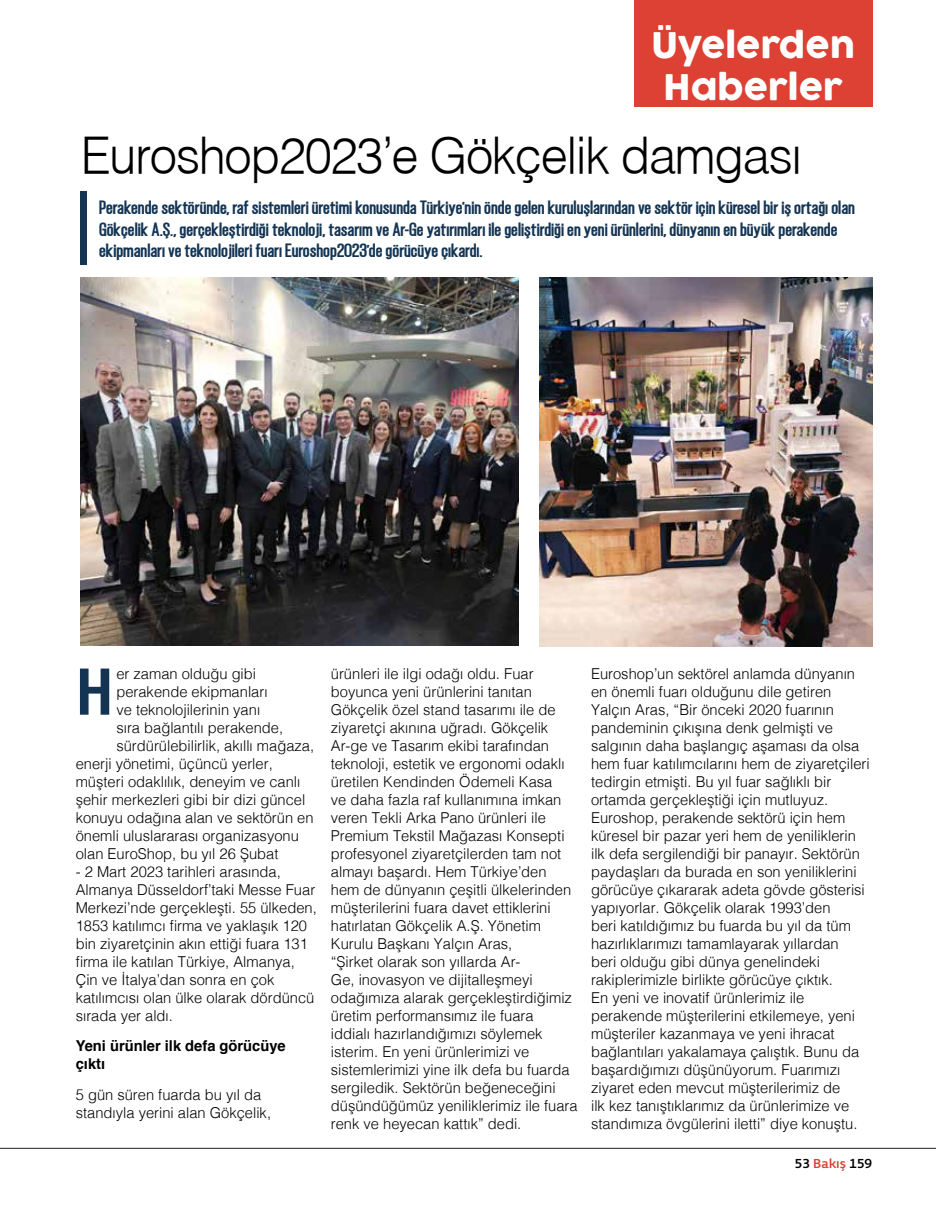
<style>
.page{position:relative;width:936px;height:1212px;background:#fff}
.page>*{position:absolute;margin:0;border:0;box-sizing:border-box;transform-origin:0 0}
.t1{font:61.5px "Helvetica Cond T Bold";color:#133453}
.t2{font:49.5px "Helvetica T Light";letter-spacing:-.03em;color:#000}
.t3{font:34.5px/42px "COCOGOOSE";color:#fff;text-align:center}
.t4{font:800 18px/21.6px "Gatty";color:#133453;scale:1.12 1}
.t5{font:300 15px/18px "Helvetica";color:#000}
.t6{font:700 15px/18px "Helvetica";color:#000}
.t7{font:13.5px "Priva Three Pro";color:#000}
.s1{color:#dc4134}
</style>
<div class="page">
<div style="left:634px;top:0;width:238px;height:106px;background:#dc4134"></div>
<hr style="left:0;top:1148px;width:935px;height:1px;background:#231f20">
<div style="left:81px;top:191px;width:6px;height:74px;background:#133453"></div>
<img style="left:81px;top:277px;width:437px;height:368px">
<img style="left:539px;top:277px;width:333px;height:370px">
<h3 class="t3" style="left:651px;top:25px;width:205px">Üyelerden<br>Haberler</h3>
<h2 class="t2" style="left:81px;top:124px;width:723px">Euroshop2023’e Gökçelik damgası</h2>
<p class="t4" style="left:99px;top:196px;width:676px">Perakende sektöründe, raf sistemleri üretimi konusunda Türkiye’nin önde gelen kuruluşlarından ve sektör için küresel bir iş ortağı olan<br>Gökçelik A.Ş., gerçekleştirdiği teknoloji, tasarım ve Ar-Ge yatırımları ile geliştirdiği en yeni ürünlerini, dünyanın en büyük perakende ekipmanları ve teknolojileri fuarı Euroshop2023’de görücüye çıkardı.</p>
<p class="t5" style="left:116px;top:663px;width:141px">er zaman olduğu gibi</p>
<p class="t5" style="left:116px;top:681px;width:153px">perakende ekipmanları</p>
<p class="t5" style="left:116px;top:699px;width:145px">ve teknolojilerinin yanı</p>
<p class="t5" style="left:116px;top:717px;width:168px">sıra bağlantılı perakende,</p>
<p class="t5" style="left:116px;top:735px;width:199px">sürdürülebilirlik, akıllı mağaza,</p>
<p class="t5" style="left:76px;top:753px;width:198px">enerji yönetimi, üçüncü yerler,</p>
<p class="t5" style="left:76px;top:771px;width:226px">müşteri odaklılık, deneyim ve canlı</p>
<p class="t5" style="left:76px;top:789px;width:231px">şehir merkezleri gibi bir dizi güncel</p>
<p class="t5" style="left:76px;top:807px;width:239px">konuyu odağına alan ve sektörün en</p>
<p class="t5" style="left:76px;top:825px;width:225px">önemli uluslararası organizasyonu</p>
<p class="t5" style="left:76px;top:843px;width:204px">olan EuroShop, bu yıl 26 Şubat</p>
<p class="t5" style="left:76px;top:861px;width:242px">- 2 Mart 2023 tarihleri arasında, Almanya Düsseldorf’taki Messe Fuar Merkezi’nde gerçekleşti. 55 ülkeden, 1853 katılımcı firma ve yaklaşık 120 bin ziyaretçinin akın ettiği fuara 131 firma ile katılan Türkiye, Almanya, Çin ve İtalya’dan sonra en çok katılımcısı olan ülke olarak dördüncü sırada yer aldı.</p>
<p class="t6" style="left:76px;top:1037px;width:211px">Yeni ürünler ilk defa görücüye çıktı</p>
<p class="t5" style="left:76px;top:1085px;width:197px">5 gün süren fuarda bu yıl da standıyla yerini alan Gökçelik,</p>
<h1 class="t1" style="left:76px;top:655px;width:39px">H</h1>
<p class="t5" style="left:331px;top:663px;width:248px">ürünleri ile ilgi odağı oldu. Fuar boyunca yeni ürünlerini tanıtan Gökçelik özel stand tasarımı ile de ziyaretçi akınına uğradı. Gökçelik Ar-ge ve Tasarım ekibi tarafından teknoloji, estetik ve ergonomi odaklı üretilen Kendinden Ödemeli Kasa<br>ve daha fazla raf kullanımına imkan veren Tekli Arka Pano ürünleri ile Premium Tekstil Mağazası Konsepti profesyonel ziyaretçilerden tam not almayı başardı. Hem Türkiye’den hem de dünyanın çeşitli ülkelerinden müşterilerini fuara davet ettiklerini hatırlatan Gökçelik A.Ş. Yönetim Kurulu Başkanı Yalçın Aras,<br>“Şirket olarak son yıllarda Ar-<br>Ge, inovasyon ve dijitalleşmeyi odağımıza alarak gerçekleştirdiğimiz üretim performansımız ile fuara<br>iddialı hazırlandığımızı söylemek isterim. En yeni ürünlerimizi ve sistemlerimizi yine ilk defa bu fuarda sergiledik. Sektörün beğeneceğini düşündüğümüz yeniliklerimiz ile fuara renk ve heyecan kattık” dedi.</p>
<p class="t5" style="left:591px;top:663px;width:280px">Euroshop’un sektörel anlamda dünyanın en önemli fuarı olduğunu dile getiren Yalçın Aras, “Bir önceki 2020 fuarının pandeminin çıkışına denk gelmişti ve salgının daha başlangıç aşaması da olsa hem fuar katılımcılarını hem de ziyaretçileri tedirgin etmişti. Bu yıl fuar sağlıklı bir ortamda gerçekleştiği için mutluyuz.<br>Euroshop, perakende sektörü için hem küresel bir pazar yeri hem de yeniliklerin ilk defa sergilendiği bir panayır. Sektörün paydaşları da burada en son yeniliklerini görücüye çıkararak adeta gövde gösterisi yapıyorlar. Gökçelik olarak 1993’den<br>beri katıldığımız bu fuarda bu yıl da tüm hazırlıklarımızı tamamlayarak yıllardan<br>beri olduğu gibi dünya genelindeki rakiplerimizle birlikte görücüye çıktık.<br>En yeni ve inovatif ürünlerimiz ile perakende müşterilerini etkilemeye, yeni müşteriler kazanmaya ve yeni ihracat bağlantıları yakalamaya çalıştık. Bunu da başardığımızı düşünüyorum. Fuarımızı ziyaret eden mevcut müşterilerimiz de<br>ilk kez tanıştıklarımız da ürünlerimize ve standımıza övgülerini iletti” diye konuştu.</p>
<p class="t7" style="left:794px;top:1154px;width:79px">53 <span class="s1">Bakış</span> 159</p>
</div>
